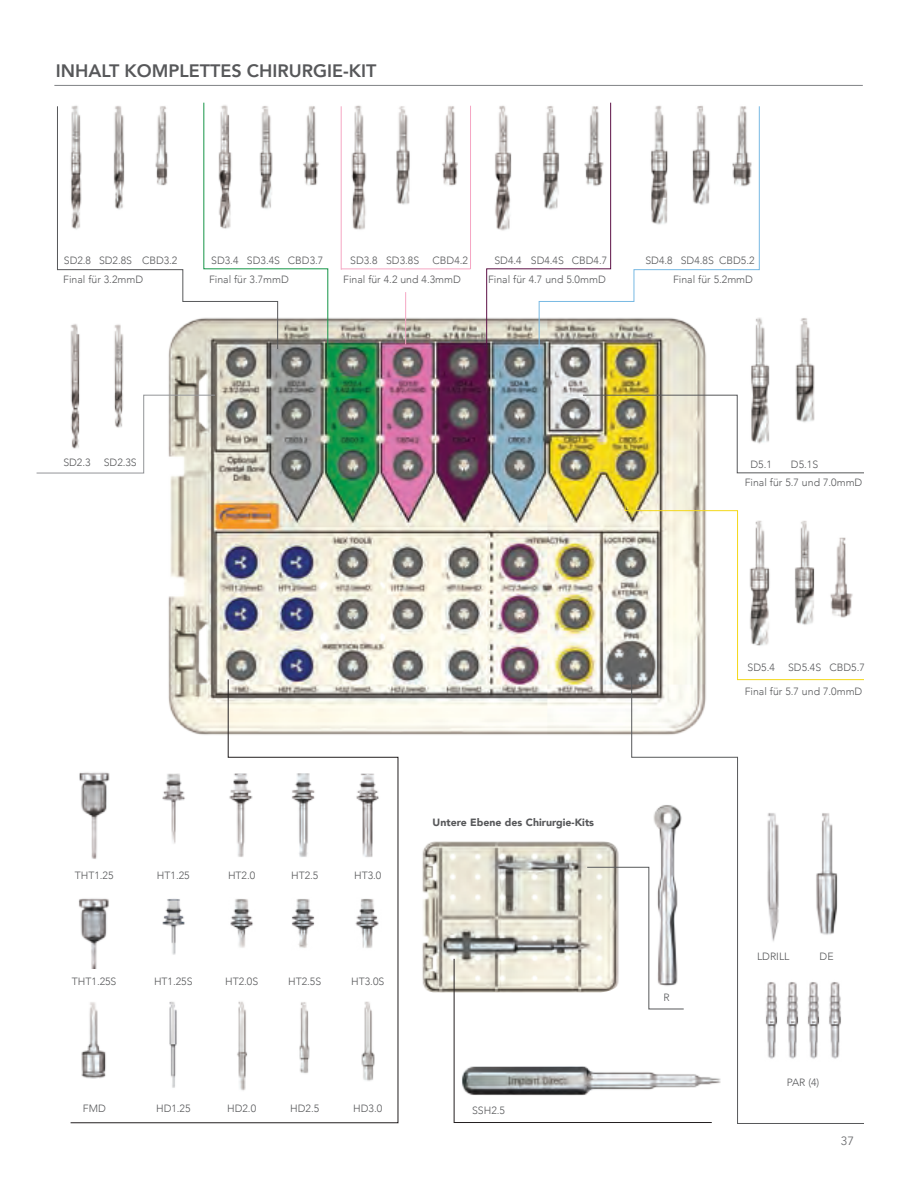
<style>
.page{position:relative;width:918px;height:1188px;background:#fff}
.page>*{position:absolute;margin:0;border:0;box-sizing:border-box;transform-origin:0 0}
.New_Headline_13pt{font:800 18px "Avenir";color:#57585a}
.t1{font:12px "Avenir";color:#6c6d70}
.t2{font:300 10.5px "Avenir";color:#57585a}
.t3{font:900 10.5px "Avenir";color:#57585a}
.sub_head{font:300 10.5px "Avenir";color:#57585a}
</style>
<div class="page">
<hr style="left:54px;top:85px;width:809px;height:1px;background:#808285">
<img style="left:165px;top:303px;width:550px;height:432px">
<img style="left:422px;top:841px;width:205px;height:151px">
<img style="left:795px;top:318px;width:20px;height:77px">
<img style="left:751px;top:318px;width:19px;height:77px">
<img style="left:114px;top:349px;width:10px;height:46px">
<img style="left:70px;top:349px;width:10px;height:46px">
<img style="left:442px;top:105px;width:29px;height:81px">
<img style="left:396px;top:106px;width:14px;height:99px">
<img style="left:351px;top:105px;width:16px;height:125px">
<img style="left:340px;top:106px;width:1px;height:81px">
<hr style="left:341px;top:269px;width:129px;height:1px;background:#f5a6c3">
<svg style="left:625px;top:489px;width:228px;height:191px"></svg>
<svg style="left:631px;top:676px;width:233px;height:448px"></svg>
<svg style="left:70px;top:679px;width:328px;height:444px"></svg>
<svg style="left:583px;top:395px;width:281px;height:78px"></svg>
<svg style="left:36px;top:395px;width:179px;height:78px"></svg>
<svg style="left:57px;top:106px;width:146px;height:243px"></svg>
<svg style="left:611px;top:106px;width:149px;height:243px"></svg>
<svg style="left:203px;top:102px;width:125px;height:249px"></svg>
<svg style="left:486px;top:102px;width:125px;height:249px"></svg>
<hr style="left:341px;top:106px;width:1px;height:164px;background:#f5a6c3">
<hr style="left:470px;top:106px;width:1px;height:163px;background:#f5a6c3">
<hr style="left:405px;top:292px;width:1px;height:52px;background:#f5a6c3">
<svg style="left:454px;top:867px;width:258px;height:256px"></svg>
<p class="New_Headline_13pt" style="left:56px;top:57px;width:322px">INHALT KOMPLETTES CHIRURGIE-KIT</p>
<p class="t2" style="left:99px;top:255px;width:35px">SD2.8S</p>
<p class="t2" style="left:142px;top:254px;width:37px">CBD3.2</p>
<p class="t2" style="left:64px;top:254px;width:29px">SD2.8</p>
<p class="t2" style="left:63px;top:273px;width:81px">Final für 3.2mmD</p>
<p class="t2" style="left:211px;top:254px;width:29px">SD3.4</p>
<p class="t2" style="left:247px;top:255px;width:35px">SD3.4S</p>
<p class="t2" style="left:288px;top:254px;width:37px">CBD3.7</p>
<p class="t2" style="left:350px;top:254px;width:29px">SD3.8</p>
<p class="t2" style="left:386px;top:254px;width:35px">SD3.8S</p>
<p class="t2" style="left:433px;top:254px;width:37px">CBD4.2</p>
<p class="t2" style="left:494px;top:255px;width:29px">SD4.4</p>
<p class="t2" style="left:531px;top:254px;width:35px">SD4.4S</p>
<p class="t2" style="left:572px;top:254px;width:37px">CBD4.7</p>
<p class="t2" style="left:645px;top:254px;width:29px">SD4.8</p>
<p class="t2" style="left:681px;top:254px;width:35px">SD4.8S</p>
<p class="t2" style="left:719px;top:254px;width:37px">CBD5.2</p>
<p class="t2" style="left:209px;top:273px;width:81px">Final für 3.7mmD</p>
<p class="t2" style="left:673px;top:273px;width:81px">Final für 5.2mmD</p>
<p class="t2" style="left:343px;top:273px;width:119px">Final für 4.2 und 4.3mmD</p>
<p class="t2" style="left:488px;top:273px;width:119px">Final für 4.7 und 5.0mmD</p>
<p class="sub_head" style="left:63px;top:456px;width:29px">SD2.3</p>
<p class="t2" style="left:104px;top:456px;width:35px">SD2.3S</p>
<p class="t2" style="left:751px;top:458px;width:23px">D5.1</p>
<p class="t2" style="left:791px;top:458px;width:29px">D5.1S</p>
<p class="t2" style="left:745px;top:477px;width:119px">Final für 5.7 und 7.0mmD</p>
<p class="t2" style="left:748px;top:661px;width:29px">SD5.4</p>
<p class="t2" style="left:788px;top:661px;width:35px">SD5.4S</p>
<p class="t2" style="left:830px;top:661px;width:37px">CBD5.7</p>
<p class="t2" style="left:75px;top:869px;width:40px">THT1.25</p>
<p class="t2" style="left:157px;top:869px;width:34px">HT1.25</p>
<p class="t2" style="left:228px;top:869px;width:29px">HT2.0</p>
<p class="t2" style="left:291px;top:869px;width:29px">HT2.5</p>
<p class="t2" style="left:354px;top:869px;width:29px">HT3.0</p>
<p class="t2" style="left:72px;top:975px;width:46px">THT1.25S</p>
<p class="t2" style="left:154px;top:975px;width:40px">HT1.25S</p>
<p class="t2" style="left:225px;top:975px;width:35px">HT2.0S</p>
<p class="t2" style="left:288px;top:975px;width:35px">HT2.5S</p>
<p class="t2" style="left:351px;top:975px;width:35px">HT3.0S</p>
<p class="t2" style="left:83px;top:1103px;width:24px">FMD</p>
<p class="t2" style="left:156px;top:1103px;width:36px">HD1.25</p>
<p class="t2" style="left:227px;top:1103px;width:31px">HD2.0</p>
<p class="t2" style="left:290px;top:1103px;width:31px">HD2.5</p>
<p class="t2" style="left:353px;top:1103px;width:31px">HD3.0</p>
<p class="t3" style="left:433px;top:813px;width:163px">Untere Ebene des Chirurgie-Kits</p>
<p class="t2" style="left:472px;top:1104px;width:34px">SSH2.5</p>
<p class="t2" style="left:664px;top:992px;width:8px">R</p>
<p class="t2" style="left:745px;top:685px;width:119px">Final für 5.7 und 7.0mmD</p>
<p class="t2" style="left:757px;top:950px;width:34px">LDRILL</p>
<p class="t2" style="left:820px;top:950px;width:16px">DE</p>
<p class="t2" style="left:787px;top:1076px;width:34px">PAR (4)</p>
<p class="t1" style="left:841px;top:1134px;width:15px">37</p>
</div>
